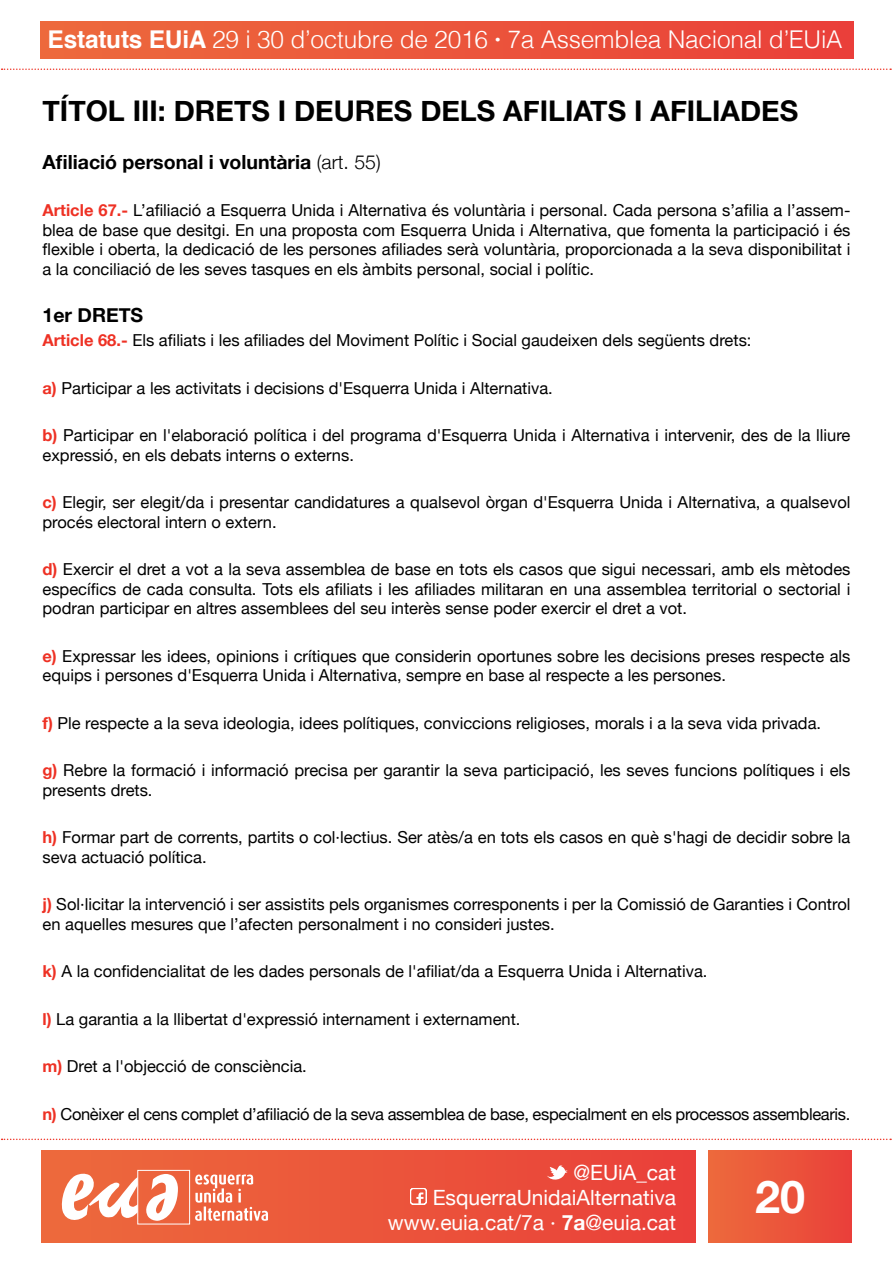
<style>
.page{position:relative;width:893px;height:1263px;background:#fff}
.page>*{position:absolute;margin:0;border:0;box-sizing:border-box;transform-origin:0 0}
.t1{font:700 45px "Helvetica Neue";color:#fff}
.t2{font:700 28.5px "Helvetica Neue";color:#000}
.t3{font:300 24.45px "Helvetica";letter-spacing:-.01em;color:#fff}
.t4{font:21px/25.2px "Helvetica Neue";color:#fff;text-align:right}
.t5{font:700 19.5px "Helvetica Neue";color:#000}
.t6{font:16.5px/19.5px "Helvetica Neue";color:#000}
.t7{font:16.5px "Helvetica Neue";letter-spacing:-.02em;color:#000}
.s1{font-weight:700}
.s2{font-weight:300}
.s3{font-weight:700;color:#ee3124}
</style>
<div class="page">
<div style="left:42px;top:1151px;width:654px;height:92px;background:linear-gradient(to right,#ed6b3c,#ea403a)"></div>
<div style="left:41px;top:22px;width:812px;height:37px;background:linear-gradient(to right,#ed6a3c,#ea403a)"></div>
<div style="left:137px;top:1170px;width:53px;height:54px;border:1px solid #fff"></div>
<svg style="left:60px;top:1173px;width:118px;height:49px"></svg>
<svg style="left:195px;top:1174px;width:73px;height:47px"></svg>
<svg style="left:547px;top:1165px;width:21px;height:17px"></svg>
<svg style="left:409px;top:1187px;width:18px;height:18px"></svg>
<div style="left:708px;top:1151px;width:144px;height:92px;background:linear-gradient(to right,#ed6a3c,#ea403a)"></div>
<svg style="left:2px;top:69px;width:889px;height:1px"></svg>
<svg style="left:2px;top:1138px;width:889px;height:2px"></svg>
<h3 class="t3" style="left:48px;top:19px;width:796px"><span class="s1">Estatuts EUiA</span> 29 i 30 d’octubre de 2016 <span class="s1">·</span> 7a Assemblea Nacional d’EUiA</h3>
<h2 class="t2" style="left:43px;top:89px;width:757px">TÍTOL III: DRETS I DEURES DELS AFILIATS I AFILIADES</h2>
<p class="t5" style="left:43px;top:147px;width:340px">Afiliació personal i voluntària <span class="s2">(art. 55)</span></p>
<p class="t6" style="left:43px;top:202px;width:809px;text-align:justify"><span class="s3">Article 67.-</span> L’afiliació a Esquerra Unida i Alternativa és voluntària i personal. Cada persona s’afilia a l’assem&shy;blea de base que desitgi. En una proposta com Esquerra Unida i Alternativa, que fomenta la participació i és flexible i oberta, la dedicació de les persones afiliades serà voluntària, proporcionada a la seva disponibilitat i a la conciliació de les seves tasques en els àmbits personal, social i polític.</p>
<p class="t5" style="left:43px;top:300px;width:102px">1er DRETS</p>
<p class="t6" style="left:43px;top:331px;width:710px"><span class="s3">Article 68.-</span> Els afiliats i les afiliades del Moviment Polític i Social gaudeixen dels següents drets:</p>
<p class="t6" style="left:43px;top:379px;width:512px"><span class="s3">a)</span> Participar a les activitats i decisions d'Esquerra Unida i Alternativa.</p>
<p class="t6" style="left:43px;top:426px;width:809px"><span class="s3">b)</span> Participar en l'elaboració política i del programa d'Esquerra Unida i Alternativa i intervenir, des de la lliure expressió, en els debats interns o externs.</p>
<p class="t6" style="left:43px;top:493px;width:809px"><span class="s3">c)</span> Elegir, ser elegit/da i presentar candidatures a qualsevol òrgan d'Esquerra Unida i Alternativa, a qualsevol procés electoral intern o extern.</p>
<p class="t6" style="left:43px;top:560px;width:809px;text-align:justify"><span class="s3">d)</span> Exercir el dret a vot a la seva assemblea de base en tots els casos que sigui necessari, amb els mètodes específics de cada consulta. Tots els afiliats i les afiliades militaran en una assemblea territorial o sectorial i podran participar en altres assemblees del seu interès sense poder exercir el dret a vot.</p>
<p class="t6" style="left:43px;top:647px;width:809px"><span class="s3">e)</span> Expressar les idees, opinions i crítiques que considerin oportunes sobre les decisions preses respecte als equips i persones d'Esquerra Unida i Alternativa, sempre en base al respecte a les persones.</p>
<p class="t6" style="left:43px;top:714px;width:780px"><span class="s3">f)</span> Ple respecte a la seva ideologia, idees polítiques, conviccions religioses, morals i a la seva vida privada.</p>
<p class="t6" style="left:43px;top:761px;width:809px"><span class="s3">g)</span> Rebre la formació i informació precisa per garantir la seva participació, les seves funcions polítiques i els presents drets.</p>
<p class="t6" style="left:43px;top:828px;width:809px"><span class="s3">h)</span> Formar part de corrents, partits o col·lectius. Ser atès/a en tots els casos en què s'hagi de decidir sobre la seva actuació política.</p>
<p class="t6" style="left:43px;top:895px;width:809px"><span class="s3">j)</span> Sol·licitar la intervenció i ser assistits pels organismes corresponents i per la Comissió de Garanties i Control en aquelles mesures que l’afecten personalment i no consideri justes.</p>
<p class="t6" style="left:43px;top:962px;width:666px"><span class="s3">k)</span> A la confidencialitat de les dades personals de l'afiliat/da a Esquerra Unida i Alternativa.</p>
<p class="t6" style="left:43px;top:1010px;width:479px"><span class="s3">l)</span> La garantia a la llibertat d'expressió internament i externament.</p>
<p class="t6" style="left:43px;top:1057px;width:266px"><span class="s3">m)</span> Dret a l'objecció de consciència.</p>
<p class="t7" style="left:43px;top:1102px;width:809px"><span class="s3">n)</span> Conèixer el cens complet d’afiliació de la seva assemblea de base, especialment en els processos assemblearis.</p>
<p class="t4" style="left:388px;top:1161px;width:290px">@EUiA_cat<br>EsquerraUnidaiAlternativa www.euia.cat/7a · <span class="s1">7a</span>@euia.cat</p>
<h1 class="t1" style="left:755px;top:1161px;width:52px">20</h1>
</div>
